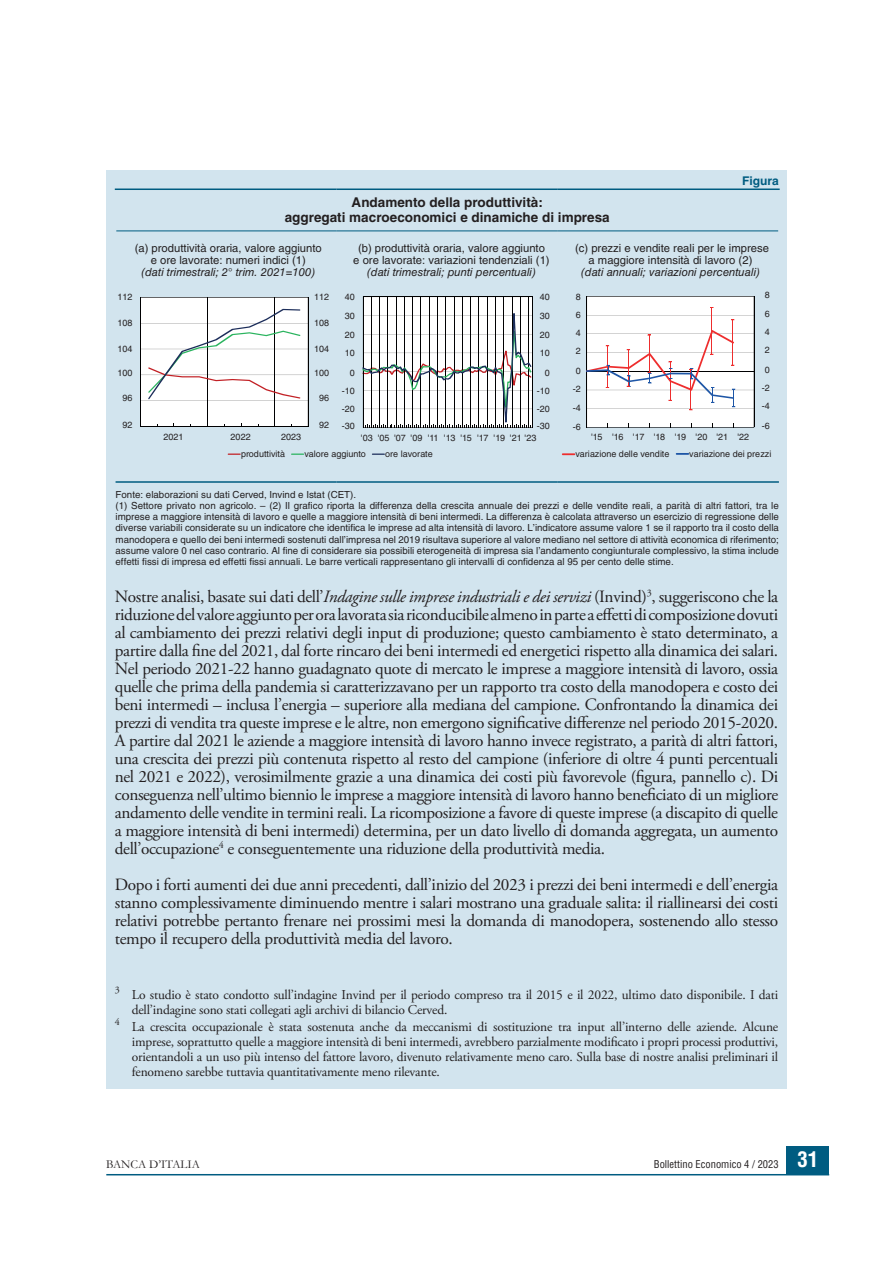
<style>
.page{position:relative;width:893px;height:1263px;background:#fff}
.page>*{position:absolute;margin:0;border:0;box-sizing:border-box;transform-origin:0 0}
.BE_BOX_-_Paragrafo{font:17.25px/18px "Adobe Garamond Pro";letter-spacing:-.02em;color:#231f20;text-align:justify}
.BE_BOX_-_Nota{font:13.5px/15px "Adobe Garamond Pro";letter-spacing:-.015em;color:#231f20}
.BE_TAB_FIG_-_Titolo{font:700 13.5px/15px "Helvetica LT Std";color:#231f20;text-align:center}
.t1{font:12px "Garamond";color:#231f20}
.BE_TAB_FIG_-_Numero{font:700 12px "Helvetica LT Std";color:#005c81}
.BE_TAB_FIG_-_Testati{font:11.25px/12px "Helvetica LT Std";color:#231f20;text-align:center}
.BE_TAB_FIG_-_Testati-2{font:italic 11.25px "Helvetica LT Std";color:#231f20}
.t2{font:condensed 10.5px "Helvetica LT Std";color:#231f20}
.BE_TAB_FIG_-_Nota{font:9.75px/11.2px "Helvetica LT Std";color:#231f20;text-align:justify}
.t3{font:9px "Helvetica LT Std";letter-spacing:.005em;color:#231f20}
.t4{font:9px "Helvetica LT Std";letter-spacing:-.035em;color:#231f20}
.s1{font-style:italic}
.s2{font-weight:700;font-size:21px;color:#fff}
</style>
<div class="page">
<div style="left:787px;top:1146px;width:42px;height:29px;background:#005c81"></div>
<hr style="left:106px;top:1174px;width:723px;height:1px;background:#005c81">
<div style="left:106px;top:170px;width:681px;height:919px;background:#d2e4ee"></div>
<hr style="left:116px;top:481px;width:221px;height:2px;background:#005c81">
<hr style="left:337px;top:481px;width:221px;height:2px;background:#005c81">
<hr style="left:558px;top:481px;width:221px;height:2px;background:#005c81">
<hr style="left:115px;top:188px;width:222px;height:2px;background:#005c81">
<hr style="left:337px;top:188px;width:221px;height:2px;background:#005c81">
<hr style="left:558px;top:188px;width:222px;height:2px;background:#005c81">
<hr style="left:116px;top:231px;width:221px;height:1px;background:#005c81">
<hr style="left:337px;top:231px;width:221px;height:1px;background:#005c81">
<hr style="left:558px;top:231px;width:220px;height:1px;background:#005c81">
<hr style="left:754px;top:296px;width:1px;height:131px;background:#000001">
<svg style="left:586px;top:296px;width:168px;height:132px;background:#f2edef"></svg>
<svg style="left:562px;top:453px;width:13px;height:2px"></svg>
<svg style="left:676px;top:453px;width:13px;height:2px"></svg>
<hr style="left:363px;top:428px;width:170px;height:1px;background:#000001">
<hr style="left:533px;top:297px;width:1px;height:131px;background:#000001">
<svg style="left:363px;top:296px;width:170px;height:132px;background:#d3d4d4"></svg>
<svg style="left:228px;top:453px;width:13px;height:2px"></svg>
<svg style="left:291px;top:453px;width:13px;height:2px"></svg>
<svg style="left:372px;top:453px;width:13px;height:2px"></svg>
<hr style="left:308px;top:297px;width:1px;height:129px;background:#000001">
<svg style="left:140px;top:297px;width:168px;height:130px;background:#f0f0f0"></svg>
<h2 class="BE_TAB_FIG_-_Numero" style="left:742px;top:173px;width:38px">Figura</h2>
<h2 class="BE_TAB_FIG_-_Titolo" style="left:285px;top:195px;width:326px">Andamento della produttività:<br>aggregati macroeconomici e dinamiche di impresa</h2>
<p class="BE_TAB_FIG_-_Testati" style="left:135px;top:242px;width:188px">(a) produttività oraria, valore aggiunto e ore lavorate: numeri indici (1)</p>
<p class="BE_TAB_FIG_-_Testati-2" style="left:141px;top:265px;width:175px">(dati trimestrali; 2° trim. 2021=100)</p>
<p class="BE_TAB_FIG_-_Testati" style="left:353px;top:242px;width:198px">(b) produttività oraria, valore aggiunto<br>e ore lavorate: variazioni tendenziali (1)</p>
<p class="BE_TAB_FIG_-_Testati-2" style="left:367px;top:265px;width:170px">(dati trimestrali; punti percentuali)</p>
<p class="BE_TAB_FIG_-_Testati" style="left:575px;top:242px;width:195px">(c) prezzi e vendite reali per le imprese a maggiore intensità di lavoro (2)</p>
<p class="BE_TAB_FIG_-_Testati-2" style="left:581px;top:265px;width:180px">(dati annuali; variazioni percentuali)</p>
<p class="t3" style="left:118px;top:292px;width:17px">112</p>
<p class="t3" style="left:314px;top:292px;width:17px">112</p>
<p class="t3" style="left:345px;top:292px;width:12px">40</p>
<p class="t3" style="left:540px;top:292px;width:12px">40</p>
<p class="t3" style="left:576px;top:292px;width:7px">8</p>
<p class="t3" style="left:765px;top:290px;width:7px">8</p>
<p class="t3" style="left:118px;top:318px;width:17px">108</p>
<p class="t3" style="left:314px;top:318px;width:17px">108</p>
<p class="t3" style="left:345px;top:310px;width:12px">30</p>
<p class="t3" style="left:540px;top:310px;width:12px">30</p>
<p class="t3" style="left:576px;top:310px;width:7px">6</p>
<p class="t3" style="left:765px;top:308px;width:7px">6</p>
<p class="t3" style="left:345px;top:330px;width:12px">20</p>
<p class="t3" style="left:540px;top:330px;width:12px">20</p>
<p class="t3" style="left:576px;top:328px;width:7px">4</p>
<p class="t3" style="left:765px;top:326px;width:7px">4</p>
<p class="t3" style="left:118px;top:343px;width:17px">104</p>
<p class="t3" style="left:314px;top:343px;width:17px">104</p>
<p class="t3" style="left:345px;top:348px;width:12px">10</p>
<p class="t3" style="left:540px;top:348px;width:12px">10</p>
<p class="t3" style="left:576px;top:346px;width:7px">2</p>
<p class="t3" style="left:765px;top:345px;width:7px">2</p>
<p class="t3" style="left:118px;top:367px;width:17px">100</p>
<p class="t3" style="left:314px;top:367px;width:17px">100</p>
<p class="t3" style="left:350px;top:368px;width:7px">0</p>
<p class="t3" style="left:545px;top:368px;width:7px">0</p>
<p class="t3" style="left:576px;top:366px;width:7px">0</p>
<p class="t3" style="left:765px;top:364px;width:7px">0</p>
<p class="t3" style="left:123px;top:393px;width:12px">96</p>
<p class="t3" style="left:319px;top:393px;width:12px">96</p>
<p class="t3" style="left:342px;top:386px;width:14px">-10</p>
<p class="t3" style="left:342px;top:404px;width:14px">-20</p>
<p class="t3" style="left:537px;top:386px;width:14px">-10</p>
<p class="t3" style="left:537px;top:404px;width:14px">-20</p>
<p class="t3" style="left:573px;top:384px;width:10px">-2</p>
<p class="t3" style="left:573px;top:402px;width:10px">-4</p>
<p class="t3" style="left:762px;top:382px;width:10px">-2</p>
<p class="t3" style="left:762px;top:401px;width:10px">-4</p>
<p class="t3" style="left:123px;top:420px;width:12px">92</p>
<p class="t3" style="left:319px;top:420px;width:12px">92</p>
<p class="t3" style="left:342px;top:420px;width:14px">-30</p>
<p class="t3" style="left:537px;top:420px;width:14px">-30</p>
<p class="t3" style="left:573px;top:422px;width:10px">-6</p>
<p class="t3" style="left:762px;top:420px;width:10px">-6</p>
<p class="t3" style="left:163px;top:431px;width:22px">2021</p>
<p class="t3" style="left:231px;top:431px;width:22px">2022</p>
<p class="t3" style="left:281px;top:431px;width:22px">2023</p>
<p class="t3" style="left:361px;top:432px;width:177px">'03 '05 '07 '09 '11 '13 '15 '17 '19 '21 '23</p>
<p class="t4" style="left:591px;top:432px;width:160px">'15 '16 '17 '18 '19 '20 '21 '22</p>
<p class="t3" style="left:241px;top:449px;width:46px">produttività</p>
<p class="t3" style="left:304px;top:449px;width:63px">valore aggiunto</p>
<p class="t3" style="left:385px;top:449px;width:49px">ore lavorate</p>
<p class="t3" style="left:575px;top:449px;width:96px">variazione delle vendite</p>
<p class="t3" style="left:689px;top:448px;width:84px">variazione dei prezzi</p>
<p class="BE_TAB_FIG_-_Nota" style="left:116px;top:488px;width:242px">Fonte: elaborazioni su dati Cerved, Invind e Istat (CET).</p>
<p class="BE_TAB_FIG_-_Nota" style="left:116px;top:500px;width:665px">(1) Settore privato non agricolo. – (2) Il grafico riporta la differenza della crescita annuale dei prezzi e delle vendite reali, a parità di altri fattori, tra le imprese a maggiore intensità di lavoro e quelle a maggiore intensità di beni intermedi. La differenza è calcolata attraverso un esercizio di regressione delle diverse variabili considerate su un indicatore che identifica le imprese ad alta intensità di lavoro. L’indicatore assume valore 1 se il rapporto tra il costo della manodopera e quello dei beni intermedi sostenuti dall’impresa nel 2019 risultava superiore al valore mediano nel settore di attività economica di riferimento; assume valore 0 nel caso contrario. Al fine di considerare sia possibili eterogeneità di impresa sia l’andamento congiunturale complessivo, la stima include effetti fissi di impresa ed effetti fissi annuali. Le barre verticali rappresentano gli intervalli di confidenza al 95 per cento delle stime.</p>
<p class="BE_BOX_-_Paragrafo" style="left:115px;top:588px;width:665px">Nostre analisi, basate sui dati dell’<span class="s1">Indagine sulle imprese industriali e dei servizi</span> (Invind)<sup>3</sup>, suggeriscono che la riduzione del valore aggiunto per ora lavorata sia riconducibile almeno in parte a effetti di composizione dovuti al cambiamento dei prezzi relativi degli input di produzione; questo cambiamento è stato determinato, a partire dalla fine del 2021, dal forte rincaro dei beni intermedi ed energetici rispetto alla dinamica dei salari.<br>Nel periodo 2021-22 hanno guadagnato quote di mercato le imprese a maggiore intensità di lavoro, ossia quelle che prima della pandemia si caratterizzavano per un rapporto tra costo della manodopera e costo dei beni intermedi – inclusa l’energia – superiore alla mediana del campione. Confrontando la dinamica dei prezzi di vendita tra queste imprese e le altre, non emergono significative differenze nel periodo 2015-2020.<br>A partire dal 2021 le aziende a maggiore intensità di lavoro hanno invece registrato, a parità di altri fattori, una crescita dei prezzi più contenuta rispetto al resto del campione (inferiore di oltre 4 punti percentuali nel 2021 e 2022), verosimilmente grazie a una dinamica dei costi più favorevole (figura, pannello c). Di conseguenza nell’ultimo biennio le imprese a maggiore intensità di lavoro hanno beneficiato di un migliore andamento delle vendite in termini reali. La ricomposizione a favore di queste imprese (a discapito di quelle a maggiore intensità di beni intermedi) determina, per un dato livello di domanda aggregata, un aumento dell’occupazione<sup>4</sup> e conseguentemente una riduzione della produttività media.</p>
<p class="BE_BOX_-_Paragrafo" style="left:115px;top:876px;width:665px">Dopo i forti aumenti dei due anni precedenti, dall’inizio del 2023 i prezzi dei beni intermedi e dell’energia stanno complessivamente diminuendo mentre i salari mostrano una graduale salita: il riallinearsi dei costi relativi potrebbe pertanto frenare nei prossimi mesi la domanda di manodopera, sostenendo allo stesso tempo il recupero della produttività media del lavoro.</p>
<p class="BE_BOX_-_Nota" style="left:132px;top:987px;width:648px;text-indent:-17px"><sup>3</sup> Lo studio è stato condotto sull’indagine Invind per il periodo compreso tra il 2015 e il 2022, ultimo dato disponibile. I dati dell’indagine sono stati collegati agli archivi di bilancio Cerved.</p>
<p class="BE_BOX_-_Nota" style="left:132px;top:1019px;width:648px;text-align:justify;text-indent:-17px"><sup>4</sup> La crescita occupazionale è stata sostenuta anche da meccanismi di sostituzione tra input all’interno delle aziende. Alcune imprese, soprattutto quelle a maggiore intensità di beni intermedi, avrebbero parzialmente modificato i propri processi produttivi, orientandoli a un uso più intenso del fattore lavoro, divenuto relativamente meno caro. Sulla base di nostre analisi preliminari il fenomeno sarebbe tuttavia quantitativamente meno rilevante.</p>
<p class="t1" style="left:106px;top:1156px;width:95px">BANCA D’ITALIA</p>
<p class="t2" style="left:654px;top:1158px;width:166px">Bollettino Economico 4 / 2023 <span class="s2">31</span></p>
</div>
